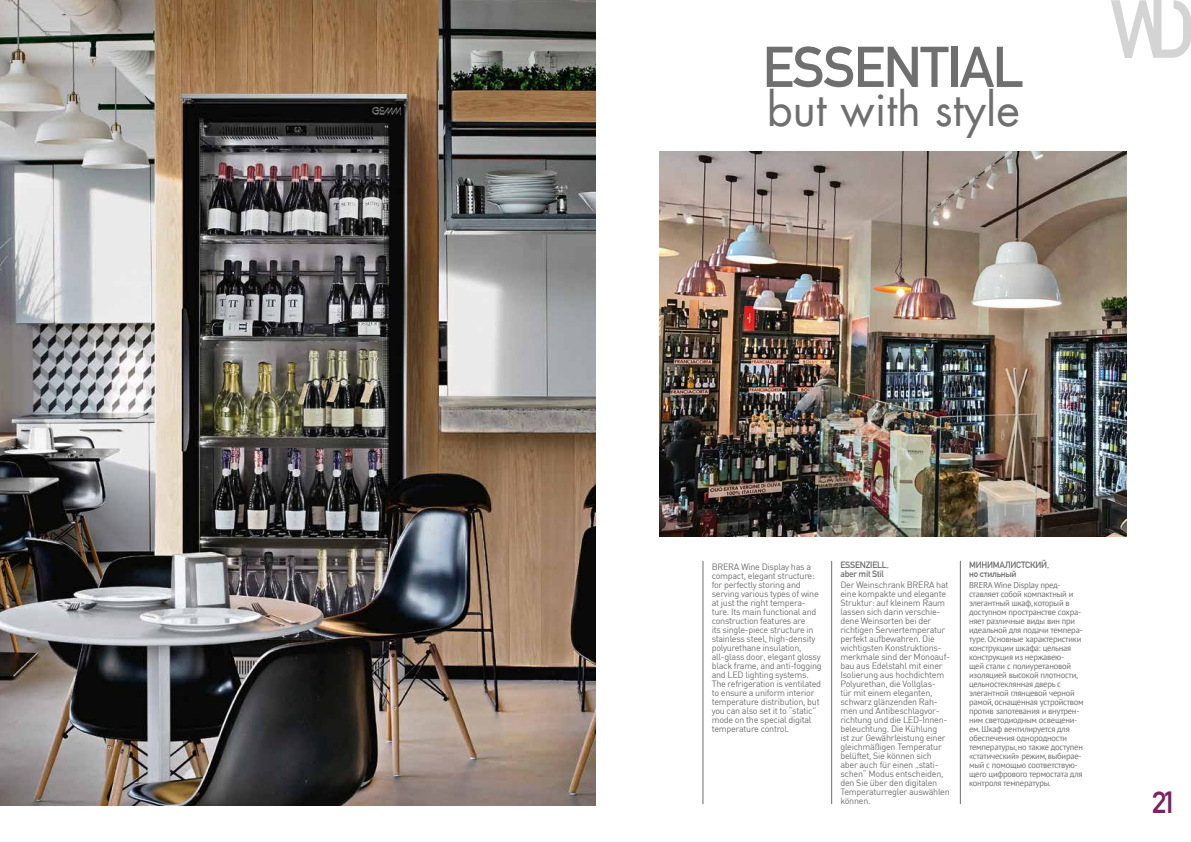
<style>
.page{position:relative;width:1191px;height:842px;background:#fff}
.page>*{position:absolute;margin:0;border:0;box-sizing:border-box;transform-origin:0 0}
.t1{font:700 56.5px "DIN Alternate";letter-spacing:-.03em;color:#706f6f}
.t2{font:45px "Futura LT";color:#706f6f}
.t3{font:700 30px "DIN Alternate";color:#7a2262}
.t4{font:9px/9px "DIN";letter-spacing:-.03em;color:#706f6f}
.t5{font:700 9px/9px "DIN Alternate";letter-spacing:-.025em;color:#706f6f}
.t6{font:8.5px/9px "PT Sans";letter-spacing:-.025em;color:#706f6f}
</style>
<div class="page">
<img style="left:0;top:0;width:595px;height:806px">
<img style="left:659px;top:151px;width:467px;height:385px">
<svg style="left:1111px;top:0;width:80px;height:58px"></svg>
<hr style="left:702px;top:561px;width:1px;height:243px;background:#706f6f">
<hr style="left:831px;top:561px;width:1px;height:243px;background:#706f6f">
<hr style="left:960px;top:561px;width:1px;height:243px;background:#706f6f">
<h1 class="t1" style="left:762px;top:24px;width:263px">ESSENTIAL</h1>
<h2 class="t2" style="left:767px;top:81px;width:254px">but with style</h2>
<p class="t4" style="left:711px;top:562px;width:112px">BRERA Wine Display has a compact, elegant structure: for perfectly storing and serving various types of wine at just the right tempera&shy;ture. Its main functional and construction features are<br>its single-piece structure in stainless steel, high-density polyurethane insulation, all-glass door, elegant glossy black frame, and anti-fogging and LED lighting systems.<br>The refrigeration is ventilated to ensure a uniform interior temperature distribution, but you can also set it to “static” mode on the special digital temperature control.</p>
<p class="t5" style="left:840px;top:559px;width:50px">ESSENZIELL, aber mit Stil</p>
<p class="t4" style="left:840px;top:580px;width:111px">Der Weinschrank BRERA hat eine kompakte und elegante<br>Struktur: auf kleinem Raum lassen sich darin verschie&shy;dene Weinsorten bei der richtigen Serviertemperatur perfekt aufbewahren. Die wichtigsten Konstruktions&shy;merkmale sind der Monoauf&shy;bau aus Edelstahl mit einer<br>Isolierung aus hochdichtem<br>Polyurethan, die Vollglas-<br>tür mit einem eleganten, schwarz glänzenden Rah&shy;men und Antibeschlagvor&shy;richtung und die LED-Innen&shy;beleuchtung. Die Kühlung<br>ist zur Gewährleistung einer gleichmäßigen Temperatur belüftet, Sie können sich aber auch für einen „stati&shy;schen“ Modus entscheiden, den Sie über den digitalen<br>Temperaturregler auswählen können.</p>
<p class="t5" style="left:969px;top:559px;width:82px">МИНИМАЛИСТСКИЙ, но стильный</p>
<p class="t6" style="left:969px;top:580px;width:116px">BRERA Wine Display пред&shy;ставляет собой компактный и элегантный шкаф, который в доступном пространстве сохра&shy;няет различные виды вин при идеальной для подачи темпера&shy;туре. Основные характеристики конструкции шкафа: цельная конструкция из нержавею-<br>щей стали с полиуретановой изоляцией высокой плотности, цельностеклянная дверь с элегантной глянцевой черной рамой, оснащенная устройством против запотевания и внутрен&shy;ним светодиодным освещени&shy;ем. Шкаф вентилируется для обеспечения однородности температуры, но также доступен «статический» режим, выбирае&shy;мый с помощью соответствую&shy;щего цифрового термостата для контроля температуры.</p>
<h3 class="t3" style="left:1152px;top:779px;width:26px">21</h3>
</div>
